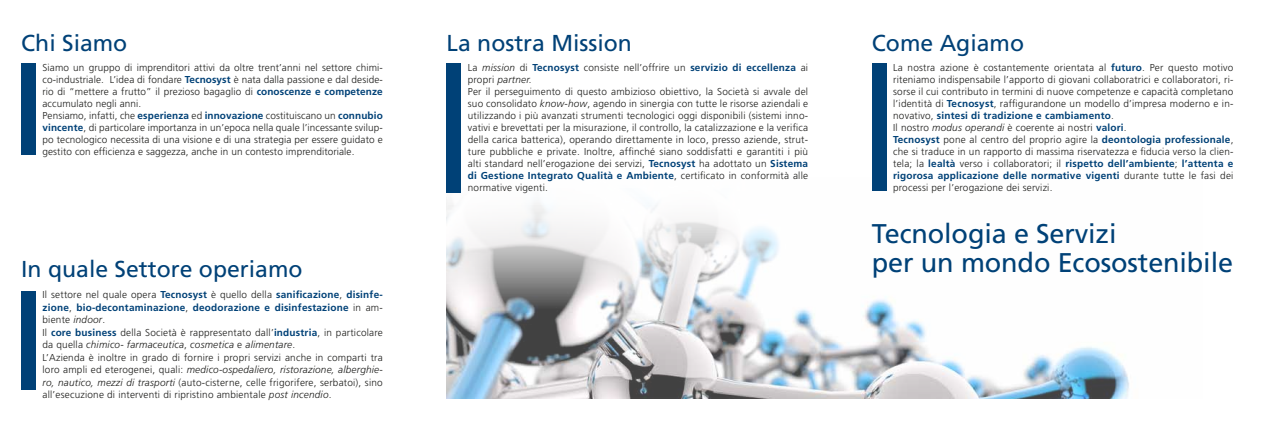
<style>
.page{position:relative;width:1276px;height:426px;background:#fff}
.page>*{position:absolute;margin:0;border:0;box-sizing:border-box;transform-origin:0 0}
.t1{font:27px "Frutiger";letter-spacing:-.005em;color:#004177}
.t2{font:23px "Frutiger";color:#004177}
.t3{font:300 10px/12px "Frutiger";letter-spacing:.02em;color:#1d1d1b}
.s1{font-weight:700;color:#004177}
.s2{font-style:italic}
</style>
<div class="page">
<img style="left:446px;top:167px;width:683px;height:230px">
<div style="left:21px;top:63px;width:14px;height:92px;background:#004177"></div>
<div style="left:446px;top:63px;width:15px;height:129px;background:#004177"></div>
<div style="left:872px;top:63px;width:14px;height:128px;background:#004177"></div>
<div style="left:21px;top:291px;width:14px;height:98px;background:#004177"></div>
<h2 class="t2" style="left:21px;top:30px;width:108px">Chi Siamo</h2>
<h2 class="t2" style="left:446px;top:30px;width:187px">La nostra Mission</h2>
<h2 class="t2" style="left:872px;top:30px;width:154px">Come Agiamo</h2>
<p class="t3" style="left:43px;top:62px;width:342px">Siamo un gruppo di imprenditori attivi da oltre trent’anni nel settore chimi&shy;co-industriale. L’idea di fondare <span class="s1">Tecnosyst</span> è nata dalla passione e dal deside&shy;rio di “mettere a frutto” il prezioso bagaglio di <span class="s1">conoscenze e competenze </span>accumulato negli anni.<br>Pensiamo, infatti, che <span class="s1">esperienza</span> ed <span class="s1">innovazione</span> costituiscano un <span class="s1">connubio vincente</span>, di particolare importanza in un’epoca nella quale l’incessante svilup&shy;po tecnologico necessita di una visione e di una strategia per essere guidato e gestito con efficienza e saggezza, anche in un contesto imprenditoriale.</p>
<p class="t3" style="left:893px;top:62px;width:342px">La nostra azione è costantemente orientata al <span class="s1">futuro</span>. Per questo motivo riteniamo indispensabile l’apporto di giovani collaboratrici e collaboratori, ri&shy;sorse il cui contributo in termini di nuove competenze e capacità completano l’identità di <span class="s1">Tecnosyst</span>, raffigurandone un modello d’impresa moderno e in&shy;novativo, <span class="s1">sintesi di tradizione e cambiamento</span>.<br>Il nostro <span class="s2">modus operandi</span> è coerente ai nostri <span class="s1">valori</span>.<br><span class="s1">Tecnosyst</span> pone al centro del proprio agire la <span class="s1">deontologia professionale</span>, che si traduce in un rapporto di massima riservatezza e fiducia verso la clien&shy;tela; la <span class="s1">lealtà</span> verso i collaboratori; il <span class="s1">rispetto dell’ambiente</span>; <span class="s1">l’attenta e rigorosa applicazione delle normative vigenti</span> durante tutte le fasi dei processi per l’erogazione dei servizi.</p>
<p class="t3" style="left:468px;top:62px;width:342px">La <span class="s2">mission</span> di <span class="s1">Tecnosyst</span> consiste nell’offrire un <span class="s1">servizio di eccellenza</span> ai propri <span class="s2">partner.<br></span>Per il perseguimento di questo ambizioso obiettivo, la Società si avvale del suo consolidato <span class="s2">know-how</span>, agendo in sinergia con tutte le risorse aziendali e utilizzando i più avanzati strumenti tecnologici oggi disponibili (sistemi inno&shy;vativi e brevettati per la misurazione, il controllo, la catalizzazione e la verifica della carica batterica), operando direttamente in loco, presso aziende, strut&shy;ture pubbliche e private. Inoltre, affinché siano soddisfatti e garantiti i più alti standard nell’erogazione dei servizi, <span class="s1">Tecnosyst</span> ha adottato un <span class="s1">Sistema di Gestione Integrato Qualità e Ambiente</span>, certificato in conformità alle normative vigenti.</p>
<h1 class="t1" style="left:872px;top:218px;width:246px">Tecnologia e Servizi</h1>
<h2 class="t2" style="left:21px;top:255px;width:283px">In quale Settore operiamo</h2>
<h1 class="t1" style="left:872px;top:247px;width:363px">per un mondo Ecosostenibile</h1>
<p class="t3" style="left:43px;top:288px;width:342px;line-height:12.5px">Il settore nel quale opera <span class="s1">Tecnosyst</span> è quello della <span class="s1">sanificazione</span>, <span class="s1">disinfe&shy;zione</span>, <span class="s1">bio-decontaminazione</span>, <span class="s1">deodorazione e disinfestazione</span> in am&shy;biente <span class="s2">indoor</span>.<br>Il <span class="s1">core business</span> della Società è rappresentato dall’<span class="s1">industria</span>, in particolare da quella <span class="s2">chimico- farmaceutica</span>, <span class="s2">cosmetica</span> e <span class="s2">alimentare</span>.<br>L’Azienda è inoltre in grado di fornire i propri servizi anche in comparti tra loro ampli ed eterogenei, quali: <span class="s2">medico-ospedaliero, ristorazione, alberghie&shy;ro, nautico, mezzi di trasporti</span> (auto-cisterne, celle frigorifere, serbatoi), sino all’esecuzione di interventi di ripristino ambientale <span class="s2">post incendio</span>.</p>
</div>
